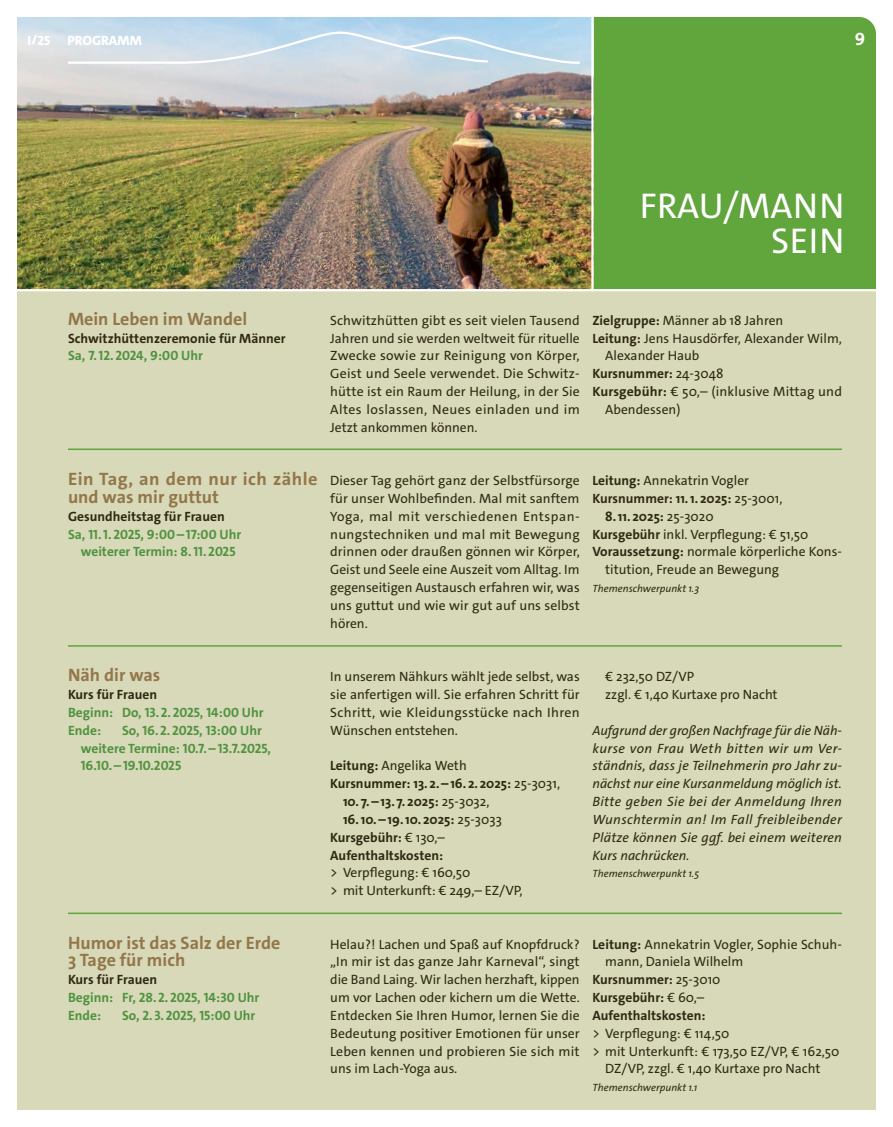
<style>
.page{position:relative;width:893px;height:1127px;background:#fff}
.page>*{position:absolute;margin:0;border:0;box-sizing:border-box;transform-origin:0 0}
.t1{font:36px/35.7px "The Sans C4 s";letter-spacing:.015em;color:#fff;text-align:right}
.t2{font:700 18px/17.9px "The Sans C4 s";color:#93764a}
.t3{font:700 18px/17.9px "The Sans C4 s";letter-spacing:.02em;color:#93764a}
.t4{font:700 18px "The Sans C4 s";color:#fff}
.t5{font:13.5px/17.9px "The Sans C4 s";color:#2f2912;text-align:justify}
.t6{font:700 13.5px/17.9px "The Sans C4 s";color:#2f2912}
.t7{font:italic 13.5px/17.9px "The Sans C4 s";letter-spacing:.01em;color:#2f2912;text-align:justify}
.t8{font:700 13.5px/17.9px "The Sans C4 s";color:#50923f}
.t9{font:800 13.5px "The Sans C4 s";color:#fff}
.t10{font:italic 10.5px "The Sans C4 s";color:#2f2912}
.s1{font-size:12.75px}
.s2{font-weight:700}
.s3{font-weight:400}
</style>
<div class="page">
<div style="left:17px;top:290px;width:859px;height:820px;background:#d7d9b8"></div>
<div style="left:594px;top:17px;width:282px;height:272px;background:#61a53d"></div>
<hr style="left:68px;top:448px;width:774px;height:2px;background:#61a53d">
<hr style="left:68px;top:645px;width:774px;height:2px;background:#61a53d">
<hr style="left:68px;top:912px;width:774px;height:2px;background:#61a53d">
<img style="left:17px;top:17px;width:574px;height:272px">
<svg style="left:66px;top:26px;width:516px;height:39px;background:#c7dceb"></svg>
<hr style="left:4px;top:289px;width:881px;height:2px;background:#fff">
<p class="t9" style="left:28px;top:31px;width:24px">I<span class="s1">/</span>25</p>
<p class="t9" style="left:67px;top:31px;width:76px">PROGRAMM</p>
<h2 class="t4" style="left:855px;top:27px;width:12px">9</h2>
<h1 class="t1" style="left:640px;top:188px;width:206px">FRAU/MANN<br>SEIN</h1>
<h2 class="t2" style="left:68px;top:310px;width:181px">Mein Leben im Wandel</h2>
<p class="t6" style="left:68px;top:329px;width:219px">Schwitzhüttenzeremonie für Männer</p>
<p class="t8" style="left:68px;top:347px;width:136px">Sa, 7.12. 2024, 9:00 Uhr</p>
<p class="t5" style="left:330px;top:311px;width:251px">Schwitzhütten gibt es seit vielen Tausend Jahren und sie werden weltweit für rituelle Zwecke sowie zur Reinigung von Körper, Geist und Seele verwendet. Die Schwitz&shy;hütte ist ein Raum der Heilung, in der Sie Altes loslassen, Neues einladen und im Jetzt ankommen können.</p>
<p class="t5" style="left:592px;top:311px;width:192px"><span class="s2">Zielgruppe:</span> Männer ab 18 Jahren</p>
<p class="t5" style="left:592px;top:329px;width:251px"><span class="s2">Leitung:</span> Jens Hausdörfer, Alexander Wilm,</p>
<p class="t5" style="left:605px;top:347px;width:96px">Alexander Haub</p>
<p class="t6" style="left:592px;top:365px;width:132px">Kursnummer: <span class="s3">24-3048</span></p>
<p class="t5" style="left:592px;top:383px;width:251px"><span class="s2">Kursgebühr:</span> € 50,– (inklusive Mittag und</p>
<p class="t5" style="left:605px;top:400px;width:77px">Abendessen)</p>
<h2 class="t3" style="left:68px;top:470px;width:251px">Ein Tag, an dem nur ich zähle und was mir guttut</h2>
<p class="t6" style="left:68px;top:507px;width:158px">Gesundheitstag für Frauen</p>
<p class="t8" style="left:68px;top:525px;width:175px;text-align:center">Sa, 11.1. 2025, 9:00–17:00 Uhr weiterer Termin: 8.11. 2025</p>
<p class="t5" style="left:330px;top:472px;width:251px">Dieser Tag gehört ganz der Selbstfürsorge für unser Wohlbefinden. Mal mit sanftem Yoga, mal mit verschiedenen Entspan&shy;nungstechniken und mal mit Bewegung drinnen oder draußen gönnen wir Körper, Geist und Seele eine Auszeit vom Alltag. Im gegenseitigen Austausch erfahren wir, was uns guttut und wie wir gut auf uns selbst hören.</p>
<p class="t5" style="left:592px;top:472px;width:158px"><span class="s2">Leitung:</span> Annekatrin Vogler</p>
<p class="t6" style="left:592px;top:490px;width:191px">Kursnummer: 11.1. 2025: <span class="s3">25-3001,</span></p>
<p class="t6" style="left:605px;top:507px;width:110px">8.11. 2025: <span class="s3">25-3020</span></p>
<p class="t5" style="left:592px;top:525px;width:217px"><span class="s2">Kursgebühr</span> inkl. Verpflegung: € 51,50</p>
<p class="t5" style="left:592px;top:543px;width:251px"><span class="s2">Voraussetzung:</span> normale körperliche Kons-</p>
<p class="t5" style="left:605px;top:561px;width:175px">titution, Freude an Bewegung</p>
<p class="t10" style="left:592px;top:582px;width:108px">Themenschwerpunkt 1.3</p>
<h2 class="t2" style="left:68px;top:666px;width:94px">Näh dir was</h2>
<p class="t6" style="left:68px;top:686px;width:91px">Kurs für Frauen</p>
<p class="t8" style="left:68px;top:703px;width:197px">Beginn: Do, 13. 2. 2025, 14:00 Uhr<br>Ende:</p>
<p class="t8" style="left:81px;top:721px;width:192px;text-indent:41px">So, 16. 2. 2025, 13:00 Uhr weitere Termine: 10.7.–13.7.2025,<br>16.10.–19.10.2025</p>
<h2 class="t2" style="left:68px;top:934px;width:214px">Humor ist das Salz der Erde<br>3 Tage für mich</h2>
<p class="t6" style="left:68px;top:971px;width:91px">Kurs für Frauen</p>
<p class="t8" style="left:68px;top:989px;width:193px">Beginn: Fr, 28. 2. 2025, 14:30 Uhr<br>Ende:</p>
<p class="t8" style="left:122px;top:1006px;width:135px">So, 2. 3. 2025, 15:00 Uhr</p>
<p class="t5" style="left:330px;top:668px;width:251px">In unserem Nähkurs wählt jede selbst, was sie anfertigen will. Sie erfahren Schritt für Schritt, wie Kleidungsstücke nach Ihren Wünschen entstehen.</p>
<p class="t6" style="left:330px;top:757px;width:231px">Leitung: <span class="s3">Angelika Weth<br></span>Kursnummer: 13. 2.–16. 2. 2025: <span class="s3">25-3031,</span></p>
<p class="t6" style="left:343px;top:793px;width:148px">10. 7.–13. 7. 2025: <span class="s3">25-3032,</span></p>
<p class="t6" style="left:343px;top:810px;width:160px">16.10.–19.10. 2025: <span class="s3">25-3033</span></p>
<p class="t6" style="left:330px;top:828px;width:116px">Kursgebühr: <span class="s3">€ 130,–</span></p>
<p class="t6" style="left:330px;top:846px;width:114px">Aufenthaltskosten:</p>
<p class="t5" style="left:330px;top:864px;width:194px">&gt; Verpflegung: € 160,50<br>&gt; mit Unterkunft: € 249,– EZ/VP,</p>
<p class="t5" style="left:605px;top:668px;width:174px">€ 232,50 DZ/VP<br>zzgl. € 1,40 Kurtaxe pro Nacht</p>
<p class="t7" style="left:592px;top:721px;width:251px">Aufgrund der großen Nachfrage für die Näh&shy;kurse von Frau Weth bitten wir um Ver&shy;ständnis, dass je Teilnehmerin pro Jahr zu&shy;nächst nur eine Kursanmeldung möglich ist.<br>Bitte geben Sie bei der Anmeldung Ihren Wunschtermin an! Im Fall freibleibender Plätze können Sie ggf. bei einem weiteren Kurs nachrücken.</p>
<p class="t10" style="left:592px;top:867px;width:108px">Themenschwerpunkt 1.5</p>
<p class="t5" style="left:330px;top:935px;width:251px">Helau?! Lachen und Spaß auf Knopfdruck? „In mir ist das ganze Jahr Karneval“, singt die Band Laing. Wir lachen herzhaft, kippen um vor Lachen oder kichern um die Wette.<br>Entdecken Sie Ihren Humor, lernen Sie die Bedeutung positiver Emotionen für unser Leben kennen und probieren Sie sich mit uns im Lach-Yoga aus.</p>
<p class="t5" style="left:592px;top:935px;width:251px"><span class="s2">Leitung:</span> Annekatrin Vogler, Sophie Schuh-</p>
<p class="t5" style="left:605px;top:953px;width:140px">mann, Daniela Wilhelm</p>
<p class="t6" style="left:592px;top:971px;width:130px">Kursnummer: <span class="s3">25-3010</span></p>
<p class="t6" style="left:592px;top:989px;width:113px">Kursgebühr: <span class="s3">€ 60,–</span></p>
<p class="t6" style="left:592px;top:1006px;width:114px">Aufenthaltskosten:</p>
<p class="t5" style="left:592px;top:1024px;width:138px">&gt; Verpflegung: € 114,50</p>
<p class="t5" style="left:592px;top:1042px;width:248px">&gt; mit Unterkunft: € 173,50 EZ/VP, € 162,50</p>
<p class="t5" style="left:605px;top:1060px;width:217px">DZ/VP, zzgl. € 1,40 Kurtaxe pro Nacht</p>
<p class="t10" style="left:592px;top:1081px;width:106px">Themenschwerpunkt 1.1</p>
</div>
